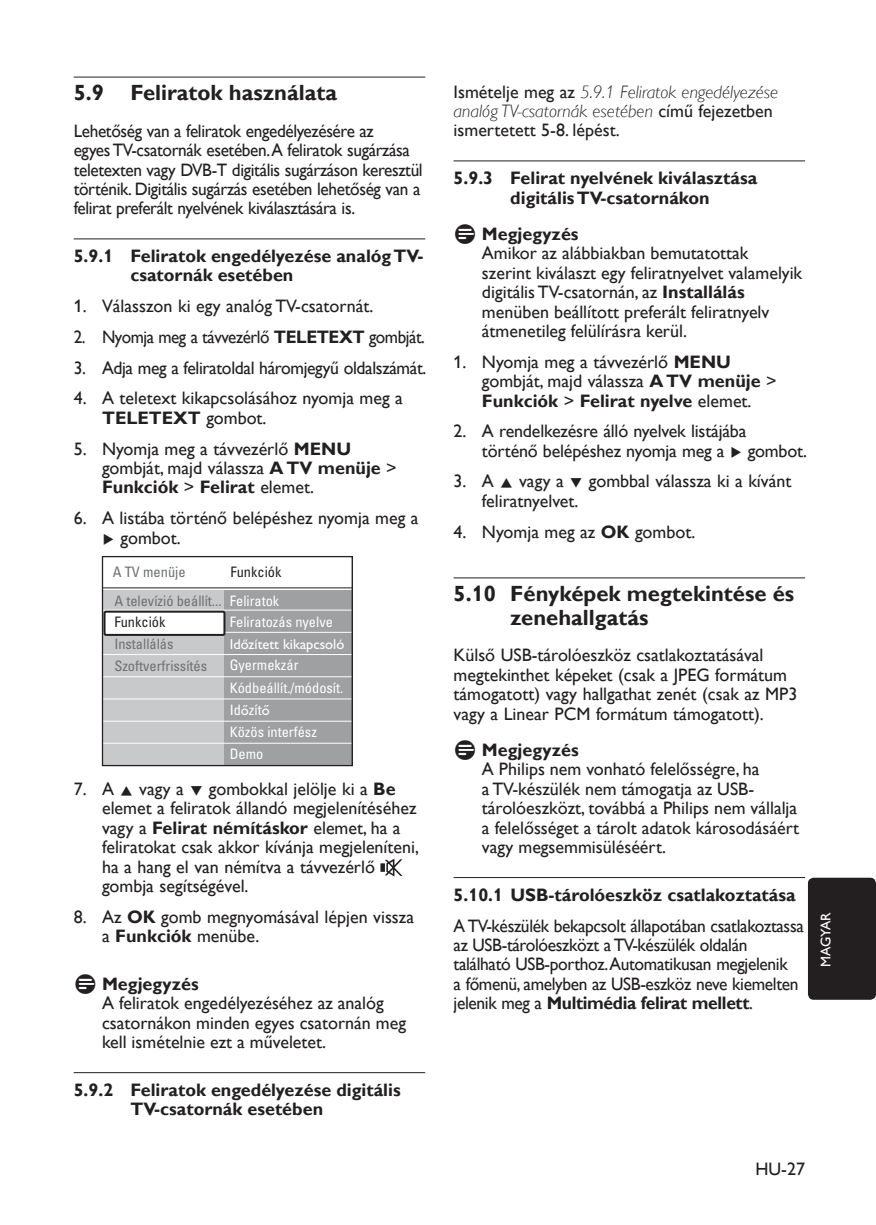
<style>
.page{position:relative;width:876px;height:1225px;background:#fff}
.page>*{position:absolute;margin:0;border:0;box-sizing:border-box;transform-origin:0 0}
.t1{font:700 22px/23.8px "Gill Sans Alt One WGL";color:#231f20}
.t2{font:18px/19.4px "Gill Sans Alt One WGL";color:#231f20}
.t3{font:18px/19.4px "Gill Sans Alt One WGL";letter-spacing:-.02em;color:#231f20}
.t4{font:700 18px/19.4px "Gill Sans Alt One WGL";color:#231f20}
.t5{font:18px/19.4px "Gill Sans Alt One WGL";letter-spacing:-.02em;color:#231f20;scale:.96 1}
.t6{font:italic 18px/19.4px "Gill Sans Alt One WGL Light";color:#231f20}
.t7{font:18px "Gill Sans Alt One WGL";letter-spacing:-.025em;color:#231f20;scale:.95 1}
.t8{font:condensed 14.4px/22.2px "Univers LT Std";color:#fff}
.t9{font:condensed 14.4px/22px "Univers LT Std";color:#6d6f71}
.t10{font:14.4px "Gill Sans CE";color:#fff}
.t11{font:condensed 14.4px "Univers LT Std";color:#231f20}
.t12{font:14px "Gill Sans Alt One WGL";color:#fff}
.s1{font-weight:700}
.s2{font-family:"Philips DFU"}
.s3{font-family:"Gill Sans Alt One WGL";font-stretch:normal}
.s4{font-family:"Gill Sans Alt One WGL";font-style:normal}
</style>
<div class="page">
<div style="left:808px;top:877px;width:68px;height:122px;background:#231f20;border-radius:6px"></div>
<hr style="left:74px;top:77px;width:351px;height:1px;background:#231f20">
<hr style="left:74px;top:238px;width:351px;height:1px;background:#231f20">
<hr style="left:74px;top:1072px;width:351px;height:1px;background:#231f20">
<div style="left:102px;top:590px;width:123px;height:175px;background:#c7c9cb"></div>
<div style="left:225px;top:590px;width:127px;height:175px;background:#9ea0a2"></div>
<hr style="left:102px;top:610px;width:250px;height:1px;background:#fff">
<hr style="left:102px;top:632px;width:250px;height:1px;background:#fff">
<hr style="left:102px;top:654px;width:250px;height:1px;background:#fff">
<hr style="left:102px;top:676px;width:250px;height:1px;background:#fff">
<hr style="left:102px;top:698px;width:250px;height:1px;background:#fff">
<hr style="left:102px;top:721px;width:250px;height:1px;background:#fff">
<hr style="left:102px;top:587px;width:250px;height:1px;background:#231f20">
<hr style="left:102px;top:743px;width:250px;height:1px;background:#fff">
<div style="left:105px;top:611px;width:119px;height:24px;background:#fff;border-radius:2px"></div>
<div style="left:104px;top:610px;width:121px;height:26px;border:2px solid #231f20;border-radius:2px"></div>
<div style="left:102px;top:556px;width:251px;height:210px;border:1px solid #231f20"></div>
<svg style="left:380px;top:858px;width:22px;height:18px"></svg>
<hr style="left:454px;top:160px;width:351px;height:1px;background:#231f20">
<hr style="left:454px;top:577px;width:351px;height:1px;background:#231f20">
<hr style="left:454px;top:877px;width:351px;height:1px;background:#231f20">
<p class="t1" style="left:74px;top:81px;width:265px">5.9 Feliratok használata</p>
<p class="t5" style="left:74px;top:121px;width:365px">Lehetőség van a feliratok engedélyezésére az<br>egyes TV-csatornák esetében.A feliratok sugárzása teletexten vagy DVB-T digitális sugárzáson keresztül történik. Digitális sugárzás esetében lehetőség van a felirat preferált nyelvének kiválasztására is.</p>
<p class="t4" style="left:130px;top:246px;width:294px;text-indent:-57px">5.9.1 Feliratok engedélyezése analóg TV&shy;csatornák esetében</p>
<p class="t2" style="left:74px;top:296px;width:301px">1. Válasszon ki egy analóg TV-csatornát.</p>
<p class="t7" style="left:74px;top:324px;width:371px">2. Nyomjameg a távvezérlő <span class="s1">TELETEXT</span> gombját.</p>
<p class="t3" style="left:74px;top:358px;width:354px">3. Adjameg a feliratoldal háromjegyű oldalszámát.</p>
<p class="t2" style="left:102px;top:388px;width:294px;text-indent:-28px">4. A teletext kikapcsolásához nyomjameg a<br><span class="s1">TELETEXT</span> gombot.</p>
<p class="t2" style="left:102px;top:439px;width:296px;text-indent:-28px">5. Nyomjameg a távvezérlő <span class="s1">MENU </span>gombját,majd válassza <span class="s1">A TV menüje</span> &gt;<br><span class="s1">Funkciók</span> &gt; <span class="s1">Felirat</span> elemet.</p>
<p class="t2" style="left:102px;top:508px;width:309px;text-indent:-28px">6. A listába történő belépéshez nyomjameg a<br><span class="s2">Æ</span> gombot.</p>
<p class="t11" style="left:230px;top:563px;width:53px">Funkciók</p>
<p class="t8" style="left:230px;top:589px;width:105px;line-height:21.6px">Feliratok<br>Feliratozás nyelve</p>
<p class="t10" style="left:230px;top:635px;width:116px">Időzített kikapcsoló</p>
<p class="t8" style="left:230px;top:654px;width:115px">Gyermekzár<br>Kódbeállít./módosít.<br>Id<span class="s3">ő</span>zít<span class="s3">ő<br></span>Közös interfész<br>Demo</p>
<p class="t9" style="left:113px;top:561px;width:74px">A TV menüje</p>
<p class="t11" style="left:114px;top:613px;width:53px">Funkciók</p>
<p class="t9" style="left:114px;top:632px;width:94px">Installálás<br>Szoftverfrissítés</p>
<p class="t9" style="left:114px;top:589px;width:109px">A televízió beállít...</p>
<p class="t2" style="left:102px;top:779px;width:318px;text-indent:-28px">7. A <span class="s2">Î</span> vagy a <span class="s2">ï</span> gombokkal jelölje ki a <span class="s1">Be </span>elemet a feliratok állandó megjelenítéséhez vagy a <span class="s1">Felirat némításkor</span> elemet, haa feliratokat csak akkor kívánjamegjeleníteni, haa hang el van némítvaa távvezérlő gombja segítségével.</p>
<p class="t2" style="left:102px;top:906px;width:309px;text-indent:-28px">8. Az <span class="s1">OK</span> gomb megnyomásával lépjen vissza a <span class="s1">Funkciók</span> menübe.</p>
<p class="t4" style="left:102px;top:974px;width:98px">Megjegyzés</p>
<p class="t2" style="left:102px;top:993px;width:306px">A feliratok engedélyezéséhez az analóg csatornákon m inden egyes csatornán meg kell ismételnie ezt am</p>
<p class="t2" style="left:264px;top:1032px;width:64px">űveletet.</p>
<p class="t4" style="left:130px;top:1080px;width:272px;text-indent:-57px">5.9.2 Feliratok engedélyezése digitális<br>TV-csatornák esetében</p>
<p class="t6" style="left:454px;top:82px;width:326px"><span class="s4">Ismételje m eg az</span> 5.9.1 Feliratok engedélyezése analóg TV-csatornák esetében <span class="s4">című fejezetben</span></p>
<p class="t2" style="left:454px;top:120px;width:168px">ismertetett 5-8. lépést.</p>
<p class="t4" style="left:454px;top:168px;width:305px;text-align:center">5.9.3 Felirat nyelvének kiválasztása digitális TV-csatornákon</p>
<p class="t4" style="left:482px;top:224px;width:98px">Megjegyzés</p>
<p class="t2" style="left:482px;top:243px;width:322px">Amikor az alábbiakban bemutatottak<br>szerint kiválaszt egy feliratnyelvet valam elyik digitális TV-csatornán,az <span class="s1">Installálás </span>menüben beállított preferált feliratnyelv átmenetileg felülírásra kerül.</p>
<p class="t2" style="left:482px;top:352px;width:296px;text-indent:-28px">1. Nyomjameg a távvezérlő <span class="s1">MENU </span>gombját,majd válassza <span class="s1">A TV menüje</span> &gt;<br><span class="s1">Funkciók</span> &gt; <span class="s1">Felirat nyelve</span> elemet.</p>
<p class="t2" style="left:482px;top:421px;width:326px;text-indent:-28px">2. A rendelkezésre álló nyelvek listájába<br>történő belépéshez nyomjameg a <span class="s2">Æ</span> gombot.</p>
<p class="t2" style="left:482px;top:471px;width:311px;text-indent:-28px">3. A <span class="s2">Î</span> vagy a <span class="s2">ï</span> gombbal válassza ki a kívánt feliratnyelvet.</p>
<p class="t2" style="left:454px;top:522px;width:243px">4. Nyomjameg az <span class="s1">OK</span> gombot.</p>
<p class="t1" style="left:510px;top:581px;width:285px;text-indent:-57px">5.10 Fényképek megtekintése és zenehallgatás</p>
<p class="t2" style="left:454px;top:645px;width:345px">Külső USB-tárolóeszköz csatlakoztatásával megtekinthet képeket (csak a JPEG formátum támogatott) vagy hallgathat zenét (csak az MP3 vagy a Linear PCM formátum támogatott).</p>
<p class="t4" style="left:482px;top:740px;width:98px">Megjegyzés</p>
<p class="t2" style="left:482px;top:759px;width:319px">A Philips nem vonható felelősségre, ha<br>a TV-készülék nem támogatjaaz USB&shy;tárolóeszközt, továbbá a Philips nem vállalja a felelősséget a tárolt adatok károsodásáért vagy megsemm isüléséért.</p>
<p class="t4" style="left:454px;top:885px;width:344px">5.10.1 USB-tárolóeszköz csatlakoztatása</p>
<p class="t3" style="left:454px;top:915px;width:348px">A TV-készülék bekapcsolt állapotában csatlakoztassa az USB-tárolóeszközt a TV-készülék oldalán található USB-porthoz.Automatikusan megjelenik<br>a főmenü,amelyben az USB-eszköz neve kiemelten jelenik meg a <span class="s1">Multimédia felirat mellett</span>.</p>
<p class="t12" style="left:816px;top:967px;width:56px;rotate:-90deg">Magyar</p>
<p class="t2" style="left:755px;top:1159px;width:51px">HU-27</p>
</div>
